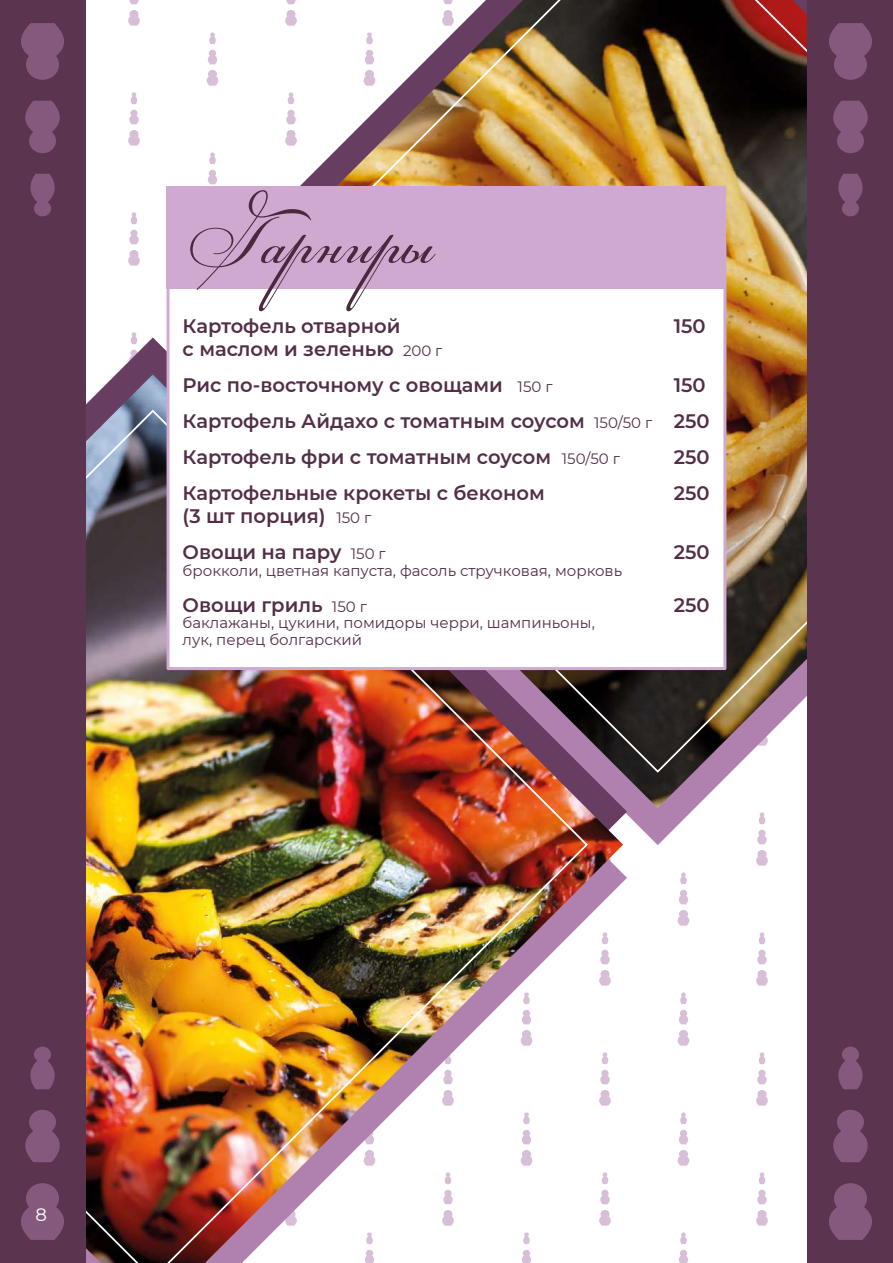
<style>
.page{position:relative;width:893px;height:1263px;background:#fff}
.page>*{position:absolute;margin:0;border:0;box-sizing:border-box;transform-origin:0 0}
.t1{font:600 19.5px/36.2px "Montserrat";color:#522e47}
.t2{font:18px "Montserrat";color:#fff}
.t3{font:15px/16.5px "Montserrat";color:#522e47}
.s1{font-weight:400;font-size:15px}
</style>
<div class="page">
<img style="left:186px;top:32px;width:622px;height:776px">
<img style="left:220px;top:0;width:588px;height:774px">
<img style="left:85px;top:374px;width:538px;height:852px">
<img style="left:85px;top:408px;width:504px;height:855px">
<div style="left:808px;top:0;width:85px;height:1263px;background:#5b344f"></div>
<svg style="left:833px;top:1110px;width:35px;height:52px"></svg>
<svg style="left:838px;top:1046px;width:25px;height:43px"></svg>
<svg style="left:829px;top:1183px;width:43px;height:57px"></svg>
<svg style="left:833px;top:101px;width:35px;height:52px"></svg>
<svg style="left:838px;top:174px;width:25px;height:42px"></svg>
<svg style="left:829px;top:23px;width:43px;height:57px"></svg>
<div style="left:0;top:0;width:85px;height:1263px;background:#5b344f"></div>
<svg style="left:25px;top:1110px;width:35px;height:52px"></svg>
<svg style="left:30px;top:1046px;width:25px;height:43px"></svg>
<svg style="left:21px;top:1183px;width:43px;height:57px"></svg>
<svg style="left:25px;top:101px;width:35px;height:52px"></svg>
<svg style="left:30px;top:174px;width:25px;height:42px"></svg>
<svg style="left:21px;top:23px;width:43px;height:57px"></svg>
<div style="left:167px;top:236px;width:559px;height:434px;background:#fff;border:3px solid #d0aad0"></div>
<div style="left:167px;top:187px;width:559px;height:102px;background:#d0a9d0"></div>
<svg style="left:190px;top:190px;width:246px;height:121px"></svg>
<p class="t1" style="left:183px;top:307px;width:219px">Картофель отварной</p>
<p class="t1" style="left:674px;top:307px;width:33px">150</p>
<p class="t1" style="left:183px;top:330px;width:261px">с маслом и зеленью <span class="s1">200 г</span></p>
<p class="t1" style="left:183px;top:366px;width:371px">Рис по-восточному с овощами <span class="s1">150 г</span></p>
<p class="t1" style="left:674px;top:366px;width:33px">150</p>
<p class="t1" style="left:183px;top:402px;width:528px">Картофель Айдахо с томатным соусом <span class="s1">150/50 г</span> 250<br>Картофель фри с томатным соусом <span class="s1">150/50 г</span></p>
<p class="t1" style="left:674px;top:438px;width:37px">250</p>
<p class="t1" style="left:183px;top:474px;width:364px">Картофельные крокеты с беконом</p>
<p class="t1" style="left:674px;top:474px;width:37px">250</p>
<p class="t1" style="left:183px;top:497px;width:190px">(3 шт порция) <span class="s1">150 г</span></p>
<p class="t1" style="left:183px;top:533px;width:205px">Овощи на пару <span class="s1">150 г</span></p>
<p class="t1" style="left:674px;top:533px;width:37px">250</p>
<p class="t3" style="left:183px;top:561px;width:441px">брокколи, цветная капуста, фасоль стручковая, морковь</p>
<p class="t1" style="left:183px;top:586px;width:186px">Овощи гриль <span class="s1">150 г</span></p>
<p class="t1" style="left:674px;top:586px;width:37px">250</p>
<p class="t3" style="left:183px;top:614px;width:414px">баклажаны, цукини, помидоры черри, шампиньоны, лук, перец болгарский</p>
<p class="t2" style="left:36px;top:1202px;width:13px">8</p>
</div>
